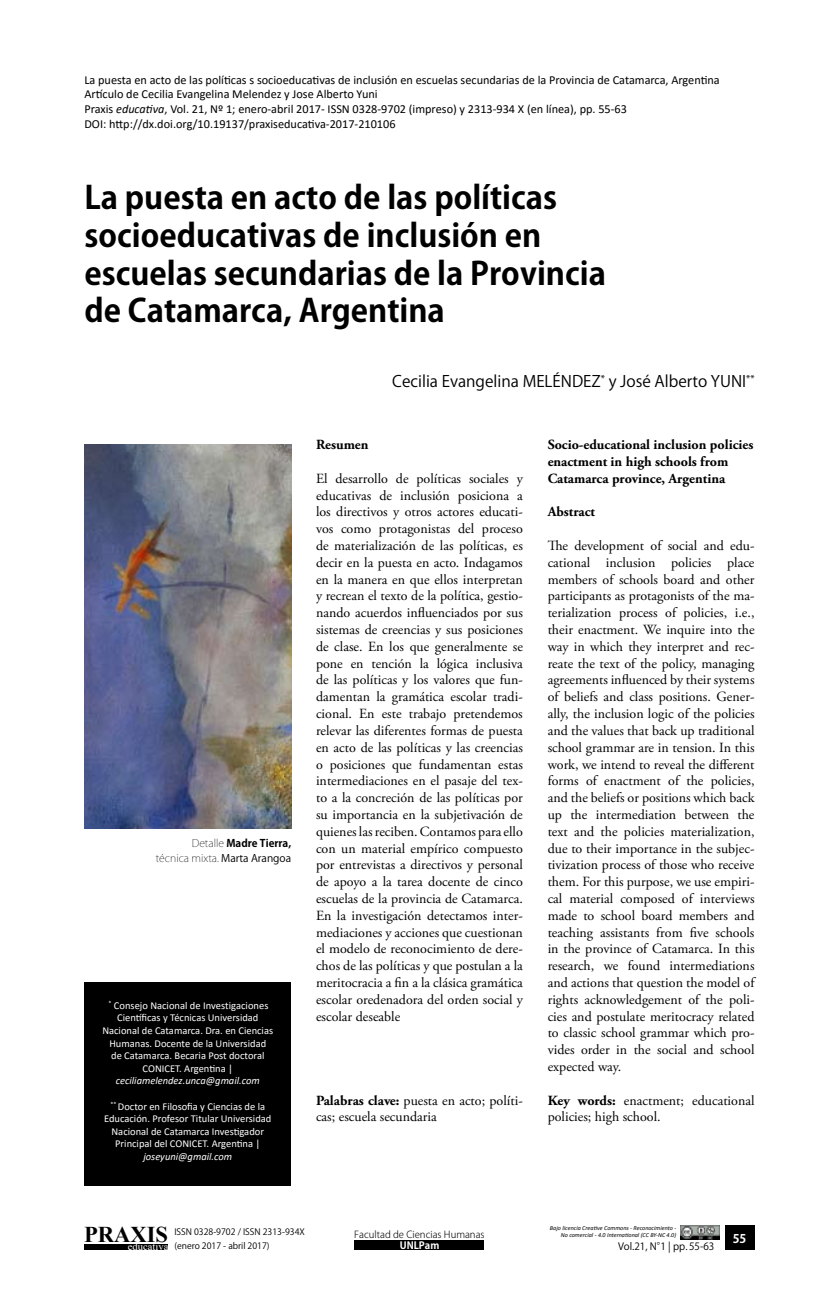
<style>
.page{position:relative;width:829px;height:1290px;background:#fff}
.page>*{position:absolute;margin:0;border:0;box-sizing:border-box;transform-origin:0 0}
.t1{font:700 31.5px/37.8px "Koz Go Std";color:#000}
.t2{font:700 22.57px "Times New Roman";color:#000}
.t3{font:15.75px "Koz Go Std";color:#000}
.t4{font:14px/16.8px "Adobe Garamond Pro";color:#000;text-align:justify}
.t5{font:700 14px/16.8px "Adobe Garamond Pro";color:#000}
.t6{font:12.25px/14.7px "Calibri";color:#000}
.t7{font:700 11.9px "Koz Go Std";color:#fff}
.t8{font:10.67px "Times New Roman";color:#fff}
.t9{font:10.5px/12.6px "Calibri";color:#fff;text-align:center}
.t10{font:italic 10.5px "Calibri";color:#fff}
.t11{font:200 10.5px/15px "Koz Go Std";color:#000;text-align:right}
.t12{font:9.97px "Koz Go Pro";color:#000}
.t13{font:700 9.97px "Koz Go Pro";color:#fff}
.t14{font:300 9.62px "Koz Go Pro";color:#000}
.t15{font:8.75px/14px "Koz Go Pro";color:#000}
.t16{font:italic 6.12px/7px "Calibri";color:#000;text-align:right}
.t17{font:6.12px "Calibri";color:#fff}
.s1{font-style:italic}
.s2{font-weight:700}
.s3{font-weight:400}
</style>
<div class="page">
<div style="left:84px;top:1244px;width:84px;height:6px;background:#000"></div>
<div style="left:724px;top:1225px;width:30px;height:25px;background:#000"></div>
<img style="left:680px;top:1225px;width:39px;height:14px">
<div style="left:355px;top:1240px;width:129px;height:10px;background:#000"></div>
<div style="left:84px;top:982px;width:207px;height:204px;background:#000"></div>
<img style="left:84px;top:444px;width:207px;height:384px">
<p class="t6" style="left:84px;top:72px;width:637px">La puesta en acto de las políticas s socioeducativas de inclusión en escuelas secundarias de la Provincia de Catamarca, Argentina Artículo de Cecilia Evangelina Melendez y Jose Alberto Yuni<br>Praxis <span class="s1">educativa</span>, Vol. 21, Nº 1; enero-abril 2017- ISSN 0328-9702 (impreso) y 2313-934 X (en línea), pp. 55-63<br>DOI: http://dx.doi.org/10.19137/praxiseducativa-2017-210106</p>
<h1 class="t1" style="left:84px;top:180px;width:523px">La puesta en acto de las políticas socioeducativas de inclusión en escuelas secundarias de la Provincia de Catamarca, Argentina</h1>
<p class="t11" style="left:156px;top:835px;width:137px">Detalle <span class="s2">Madre Tierra,<br></span>técnica mixta. <span class="s3">Marta Arangoa</span></p>
<p class="t17" style="left:108px;top:999px;width:5px">*</p>
<p class="t9" style="left:102px;top:1024px;width:172px">Nacional de Catamarca. Dra. en Ciencias Humanas. Docente de la Universidad<br>de Catamarca. Becaria Post doctoral CONICET. Argentina |</p>
<p class="t10" style="left:116px;top:1074px;width:145px">ceciliamelendez.unca@gmail.com</p>
<p class="t9" style="left:104px;top:1099px;width:169px"><sup>**</sup> Doctor en Filosofia y Ciencias de la Educación. Profesor Titular Universidad Nacional de Catamarca Investigador Principal del CONICET. Argentina |</p>
<p class="t10" style="left:143px;top:1149px;width:90px">joseyuni@gmail.com</p>
<p class="t3" style="left:392px;top:372px;width:180px">Cecilia Evangelina MelÉnde</p>
<p class="t3" style="left:591px;top:372px;width:164px">z<sup>*</sup> y José Alberto Yun i<sup>**</sup></p>
<p class="t5" style="left:316px;top:437px;width:54px">Resumen</p>
<p class="t4" style="left:316px;top:470px;width:208px">El desarrollo de políticas sociales y educativas de inclusión posiciona a los directivos y otros actores educati&shy;vos como protagonistas del proceso de materialización de las políticas, es decir en la puesta en acto. Indagamos en la manera en que ellos interpretan y recrean el texto de la política, gestio&shy;nando acuerdos influenciados por sus sistemas de creencias y sus posiciones de clase. En los que generalmente se pone en tención la lógica inclusiva de las políticas y los valores que fun&shy;damentan la gramática escolar tradi&shy;cional. En este trabajo pretendemos relevar las diferentes formas de puesta en acto de las políticas y las creencias o posiciones que fundamentan estas intermediaciones en el pasaje del tex&shy;to a la concreción de las políticas por su importancia en la subjetivación de quienes las reciben. Contamos para ello con un material empírico compuesto por entrevistas a directivos y personal de apoyo a la tarea docente de cinco escuelas de la provincia de Catamarca.<br>En la investigación detectamos inter&shy;mediaciones y acciones que cuestionan el modelo de reconocimiento de dere&shy;chos de las políticas y que postulan a la meritocracia a fin a la clásica gramática escolar oredenadora del orden social y escolar deseable</p>
<p class="t4" style="left:316px;top:1092px;width:208px"><span class="s2">Palabras clave:</span> puesta en acto; políti&shy;cas; escuela secundaria</p>
<p class="t5" style="left:547px;top:437px;width:207px">Socio-educational inclusion policies enactment in high schools from<br>Catamarca province, Argentina</p>
<p class="t5" style="left:547px;top:504px;width:49px">Abstract</p>
<p class="t4" style="left:547px;top:538px;width:208px">The development of social and edu&shy;cational inclusion policies place members of schools board and other participants as protagonists of the ma&shy;terialization process of policies, i.e., their enactment. We inquire into the way in which they interpret and rec&shy;reate the text of the policy, managing agreements influenced by their systems of beliefs and class positions. Gener&shy;ally, the inclusion logic of the policies and the values that back up traditional school grammar are in tension. In this work, we intend to reveal the different forms of enactment of the policies, and the beliefs or positions which back up the intermediation between the text and the policies materialization, due to their importance in the subjec&shy;tivization process of those who receive them. For this purpose, we use empiri&shy;cal material composed of interviews made to school board members and teaching assistants from five schools in the province of Catamarca. In this research, we found intermediations and actions that question the model of rights acknowledgement of the poli&shy;cies and postulate meritocracy related to classic school grammar which pro&shy;vides order in the social and school expected way.</p>
<p class="t4" style="left:547px;top:1092px;width:208px"><span class="s2">Key words:</span> enactment; educational policies; high school.</p>
<p class="t15" style="left:174px;top:1225px;width:132px">ISSN 0328-9702 / ISSN 2313-934X (enero 2017 - abril 2017)</p>
<p class="t16" style="left:550px;top:1224px;width:128px">Bajo licencia Creative Commons - Reconocimiento -<br>No comercial - 4.0 International (CC BY-NC 4.0)</p>
<h2 class="t2" style="left:84px;top:1218px;width:85px">PRAXIS</h2>
<p class="t8" style="left:128px;top:1239px;width:42px">educativa</p>
<p class="t14" style="left:354px;top:1228px;width:132px">Facultad de Ciencias Humanas</p>
<p class="t13" style="left:399px;top:1239px;width:41px">UNLPam</p>
<p class="t12" style="left:618px;top:1239px;width:98px">Vol.21, N°1 | pp.55-63</p>
<p class="t7" style="left:732px;top:1230px;width:15px">55</p>
</div>
